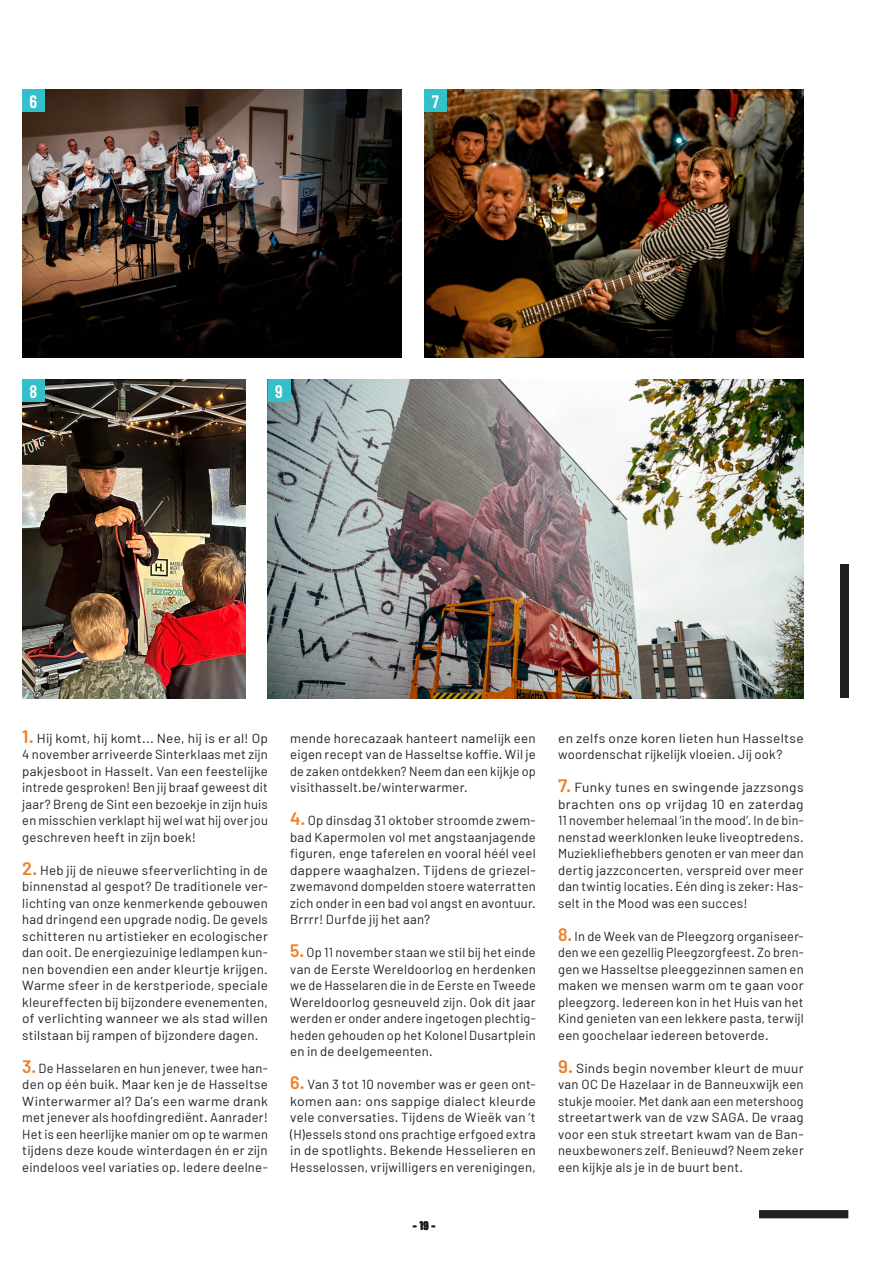
<style>
.page{position:relative;width:893px;height:1263px;background:#fff}
.page>*{position:absolute;margin:0;border:0;box-sizing:border-box;transform-origin:0 0}
.Flitsnummer{font:600 18px "Barlow Condensed";color:#fff}
.Brood_uitgelijnd{font:13.2px/16.5px "Barlow";letter-spacing:.015em;color:#231f20;text-align:justify}
.Brood_uitgelijnd-2{font:13.2px/16.5px "Barlow";letter-spacing:.015em;color:#231f20;text-align:justify;scale:1.04 1}
.Brood_uitgelijnd-3{font:13.2px/16.5px "Barlow";letter-spacing:.015em;color:#231f20;scale:1.05 1}
.Paginanummers{font:700 12px "Barlow Condensed";color:#231f20}
.s1{font-weight:600;font-size:18px;color:#f07e22}
</style>
<div class="page">
<img style="left:424px;top:89px;width:380px;height:268px">
<img style="left:22px;top:89px;width:380px;height:268px">
<img style="left:22px;top:379px;width:224px;height:319px">
<img style="left:268px;top:379px;width:536px;height:319px">
<div style="left:759px;top:1210px;width:89px;height:8px;background:#231f20"></div>
<div style="left:22px;top:89px;width:23px;height:23px;background:#33c0c9"></div>
<div style="left:424px;top:89px;width:22px;height:23px;background:#33c0c9"></div>
<div style="left:22px;top:379px;width:23px;height:23px;background:#33c0c9"></div>
<div style="left:268px;top:379px;width:22px;height:23px;background:#33c0c9"></div>
<div style="left:840px;top:564px;width:8px;height:134px;background:#231f20"></div>
<p class="Flitsnummer" style="left:30px;top:90px;width:9px">6</p>
<p class="Flitsnummer" style="left:432px;top:90px;width:9px">7</p>
<p class="Flitsnummer" style="left:30px;top:380px;width:9px">8</p>
<p class="Flitsnummer" style="left:275px;top:380px;width:9px">9</p>
<p class="Brood_uitgelijnd-2" style="left:22px;top:729px;width:238px"><span class="s1">1.</span> Hij komt, hij komt... Nee, hij is er al! Op 4 november arriveerde Sinterklaas met zijn pakjesboot in Hasselt. Van een feestelijke intrede gesproken! Ben jij braaf geweest dit jaar? Breng de Sint een bezoekje in zijn huis en misschien verklapt hij wel wat hij over jou geschreven heeft in zijn boek!</p>
<p class="Brood_uitgelijnd" style="left:22px;top:861px;width:247px"><span class="s1">2.</span> Heb jij de nieuwe sfeerverlichting in de binnenstad al gespot? De traditionele ver&shy;lichting van onze kenmerkende gebouwen had dringend een upgrade nodig. De gevels schitteren nu artistieker en ecologischer dan ooit. De energiezuinige ledlampen kun&shy;nen bovendien een ander kleurtje krijgen.<br>Warme sfeer in de kerstperiode, speciale kleureffecten bij bijzondere evenementen, of verlichting wanneer we als stad willen stilstaan bij rampen of bijzondere dagen.</p>
<p class="Brood_uitgelijnd" style="left:22px;top:1059px;width:247px"><span class="s1">3.</span> De Hasselaren en hun jenever, twee han&shy;den op één buik. Maar ken je de Hasseltse Winterwarmer al? Da’s een warme drank met jenever als hoofdingrediënt. Aanrader!<br>Het is een heerlijke manier om op te warmen tijdens deze koude winterdagen én er zijn eindeloos veel variaties op. Iedere deelne-</p>
<p class="Brood_uitgelijnd" style="left:290px;top:729px;width:247px">mende horecazaak hanteert namelijk een eigen recept van de Hasseltse koffie. Wil je de zaken ontdekken? Neem dan een kijkje op visithasselt.be/winterwarmer.</p>
<p class="Brood_uitgelijnd" style="left:290px;top:812px;width:247px"><span class="s1">4.</span> Op dinsdag 31 oktober stroomde zwem&shy;bad Kapermolen vol met angstaanjagende figuren, enge taferelen en vooral héél veel dappere waaghalzen. Tijdens de griezel&shy;zwemavond dompelden stoere waterratten zich onder in een bad vol angst en avontuur.<br>Brrrr! Durfde jij het aan?</p>
<p class="Brood_uitgelijnd" style="left:290px;top:944px;width:247px"><span class="s1">5.</span> Op 11 november staan we stil bij het einde van de Eerste Wereldoorlog en herdenken we de Hasselaren die in de Eerste en Tweede Wereldoorlog gesneuveld zijn. Ook dit jaar werden er onder andere ingetogen plechtig&shy;heden gehouden op het Kolonel Dusartplein en in de deelgemeenten.</p>
<p class="Brood_uitgelijnd" style="left:290px;top:1076px;width:247px"><span class="s1">6.</span> Van 3 tot 10 november was er geen ont&shy;komen aan: ons sappige dialect kleurde vele conversaties. Tijdens de Wieëk van ‘t (H)essels stond ons prachtige erfgoed extra in de spotlights. Bekende Hesselieren en Hesselossen, vrijwilligers en verenigingen,</p>
<p class="Paginanummers" style="left:413px;top:1218px;width:24px">- 19 -</p>
<p class="Brood_uitgelijnd-3" style="left:558px;top:729px;width:235px">en zelfs onze koren lieten hun Hasseltse woordenschat rijkelijk vloeien. Jij ook?</p>
<p class="Brood_uitgelijnd-3" style="left:558px;top:779px;width:235px;text-align:justify"><span class="s1">7.</span> Funky tunes en swingende jazzsongs brachten ons op vrijdag 10 en zaterdag 11 november helemaal ‘in the mood’. In de bin&shy;nenstad weerklonken leuke liveoptredens.<br>Muziekliefhebbers genoten er van meer dan dertig jazzconcerten, verspreid over meer dan twintig locaties. Eén ding is zeker: Has&shy;selt in the Mood was een succes!</p>
<p class="Brood_uitgelijnd" style="left:558px;top:927px;width:247px"><span class="s1">8.</span> In de Week van de Pleegzorg organiseer&shy;den we een gezellig Pleegzorgfeest. Zo bren&shy;gen we Hasseltse pleeggezinnen samen en maken we mensen warm om te gaan voor pleegzorg. Iedereen kon in het Huis van het Kind genieten van een lekkere pasta, terwijl een goochelaar iedereen betoverde.</p>
<p class="Brood_uitgelijnd-2" style="left:558px;top:1059px;width:238px"><span class="s1">9.</span> Sinds begin november kleurt de muur van OC De Hazelaar in de Banneuxwijk een stukje mooier. Met dank aan een metershoog streetartwerk van de vzw SAGA. De vraag voor een stuk streetart kwam van de Ban&shy;neuxbewoners zelf. Benieuwd? Neem zeker een kijkje als je in de buurt bent.</p>
</div>
